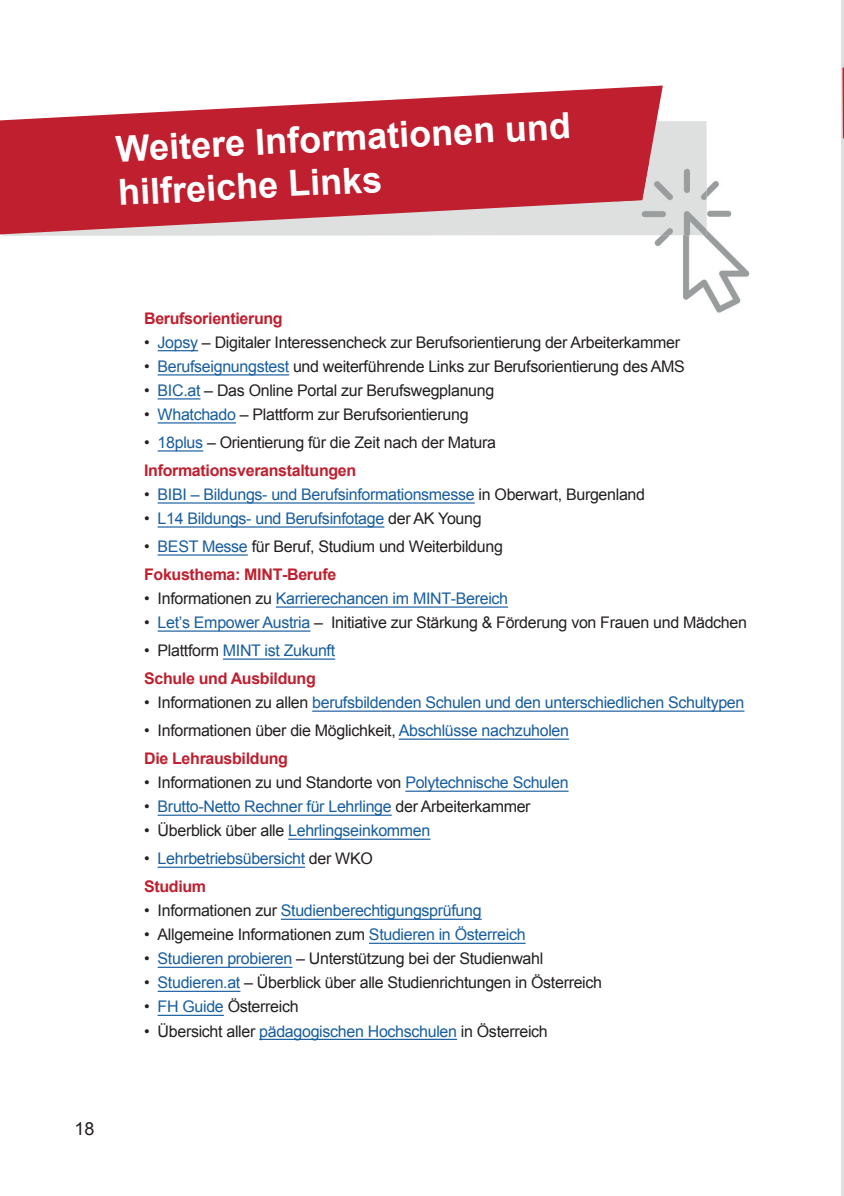
<style>
.page{position:relative;width:844px;height:1196px;background:#fff}
.page>*{position:absolute;margin:0;border:0;box-sizing:border-box;transform-origin:0 0}
.t1{font:700 36px/43.2px "Arial";color:#fff}
.t2{font:18px "Arial";color:#231f20}
.t3{font:16px/28px "Arial";letter-spacing:-.02em;color:#231f20}
.t4{font:16px/28px "Arial";letter-spacing:-.02em;color:#175d9e}
.t5{font:700 16px/28px "Arial";letter-spacing:-.02em;color:#bf1f2e}
.s1{color:#175d9e}
.s2{font-weight:700;color:#bf1f2e}
.s3{color:#231f20}
.s4{font-weight:400;color:#231f20}
.s5{font-weight:400;color:#175d9e}
</style>
<div class="page">
<hr style="left:841px;top:0;width:3px;height:1195px;background:#dde0df">
<svg style="left:2px;top:121px;width:704px;height:115px;fill:#dde0df"></svg>
<svg style="left:0;top:85px;width:663px;height:150px;fill:#bf1f2e"></svg>
<hr style="left:259px;top:1038px;width:198px;height:1px;background:#175d9e">
<hr style="left:158px;top:1014px;width:66px;height:1px;background:#175d9e">
<hr style="left:158px;top:990px;width:82px;height:1px;background:#175d9e">
<hr style="left:158px;top:966px;width:134px;height:1px;background:#175d9e">
<hr style="left:369px;top:942px;width:156px;height:1px;background:#175d9e">
<hr style="left:281px;top:918px;width:201px;height:1px;background:#175d9e">
<hr style="left:158px;top:866px;width:147px;height:1px;background:#175d9e">
<hr style="left:288px;top:838px;width:142px;height:1px;background:#175d9e">
<hr style="left:158px;top:814px;width:234px;height:1px;background:#175d9e">
<hr style="left:405px;top:790px;width:163px;height:1px;background:#175d9e">
<hr style="left:399px;top:738px;width:170px;height:1px;background:#175d9e">
<hr style="left:312px;top:710px;width:432px;height:1px;background:#175d9e">
<hr style="left:223px;top:658px;width:112px;height:1px;background:#175d9e">
<hr style="left:158px;top:630px;width:152px;height:1px;background:#175d9e">
<hr style="left:276px;top:606px;width:232px;height:1px;background:#175d9e">
<hr style="left:158px;top:554px;width:90px;height:1px;background:#175d9e">
<hr style="left:158px;top:526px;width:226px;height:1px;background:#175d9e">
<hr style="left:158px;top:502px;width:317px;height:1px;background:#175d9e">
<hr style="left:158px;top:450px;width:45px;height:1px;background:#175d9e">
<hr style="left:158px;top:422px;width:78px;height:1px;background:#175d9e">
<hr style="left:158px;top:398px;width:42px;height:1px;background:#175d9e">
<hr style="left:158px;top:374px;width:131px;height:1px;background:#175d9e">
<hr style="left:158px;top:350px;width:40px;height:1px;background:#175d9e">
<img style="left:669px;top:161px;width:81px;height:152px">
<img style="left:616px;top:235px;width:53px;height:11px">
<img style="left:616px;top:161px;width:90px;height:74px">
<img style="left:616px;top:161px;width:33px;height:40px">
<svg style="left:842px;top:67px;width:2px;height:71px"></svg>
<h1 class="t1" style="left:115px;top:129px;width:457px;rotate:-3deg">Weitere Informationen und hilfreiche Links</h1>
<p class="t2" style="left:74px;top:1116px;width:22px">18</p>
<p class="t5" style="left:144px;top:305px;width:140px">Berufsorientierung</p>
<p class="t3" style="left:144px;top:328px;width:537px">• <span class="s1">Jopsy</span> – Digitaler Interessencheck zur Berufsorientierung der Arbeiterkammer</p>
<p class="t3" style="left:144px;top:352px;width:542px">• <span class="s1">Berufseignungstest</span> und weiterführende Links zur Berufsorientierung des AMS</p>
<p class="t3" style="left:144px;top:376px;width:352px">• <span class="s1">BIC.at</span> – Das Online Portal zur Berufswegplanung</p>
<p class="t3" style="left:144px;top:400px;width:326px">• <span class="s1">Whatchado</span> – Plattform zur Berufsorientierung</p>
<p class="t3" style="left:144px;top:428px;width:353px">• <span class="s1">18plus</span> – Orientierung für die Zeit nach der Matura<br><span class="s2">Informationsveranstaltungen</span></p>
<p class="t4" style="left:144px;top:480px;width:502px"><span class="s3">•</span> BIBI – Bildungs- und Berufsinformationsmesse <span class="s3">in Oberwart, Burgenland</span></p>
<p class="t4" style="left:144px;top:504px;width:339px"><span class="s3">•</span> L14 Bildungs- und Berufsinfotage <span class="s3">der AK Young</span></p>
<p class="t3" style="left:144px;top:532px;width:360px">• <span class="s1">BEST Messe</span> für Beruf, Studium und Weiterbildung<br><span class="s2">Fokusthema: MINT-Berufe</span></p>
<p class="t4" style="left:144px;top:584px;width:365px"><span class="s3">• Informationen zu</span> Karrierechancen im MINT-Bereich</p>
<p class="t3" style="left:144px;top:608px;width:604px">• <span class="s1">Let’s Empower Austria</span> – Initiative zur Stärkung &amp; Förderung von Frauen und Mädchen</p>
<p class="t5" style="left:144px;top:637px;width:193px"><span class="s4">• Plattform</span> <span class="s5">MINT ist Zukunft<br></span>Schule und Ausbildung</p>
<p class="t4" style="left:144px;top:688px;width:602px"><span class="s3">• Informationen zu allen</span> berufsbildenden Schulen und den unterschiedlichen Schultypen</p>
<p class="t3" style="left:144px;top:716px;width:426px">• Informationen über die Möglichkeit, <span class="s1">Abschlüsse nachzuholen<br></span><span class="s2">Die Lehrausbildung</span></p>
<p class="t3" style="left:144px;top:768px;width:426px">• Informationen zu und Standorte von <span class="s1">Polytechnische Schulen</span></p>
<p class="t4" style="left:144px;top:792px;width:388px"><span class="s3">•</span> Brutto-Netto Rechner für Lehrlinge <span class="s3">der Arbeiterkammer</span></p>
<p class="t3" style="left:144px;top:816px;width:288px">• Überblick über alle <span class="s1">Lehrlingseinkommen</span></p>
<p class="t4" style="left:144px;top:844px;width:230px"><span class="s3">•</span> Lehrbetriebsübersicht <span class="s3">der WKO<br></span><span class="s2">Studium</span></p>
<p class="t4" style="left:144px;top:896px;width:339px"><span class="s3">• Informationen zur</span> Studienberechtigungsprüfung</p>
<p class="t3" style="left:144px;top:920px;width:383px">• Allgemeine Informationen zum <span class="s1">Studieren in Österreich</span></p>
<p class="t3" style="left:144px;top:944px;width:401px">• <span class="s1">Studieren probieren</span> – Unterstützung bei der Studienwahl</p>
<p class="t3" style="left:144px;top:968px;width:459px">• <span class="s1">Studieren.at</span> – Überblick über alle Studienrichtungen in Österreich</p>
<p class="t3" style="left:144px;top:992px;width:156px">• <span class="s1">FH Guide</span> Österreich</p>
<p class="t3" style="left:144px;top:1016px;width:405px">• Übersicht aller <span class="s1">pädagogischen Hochschulen</span> in Österreich</p>
</div>
